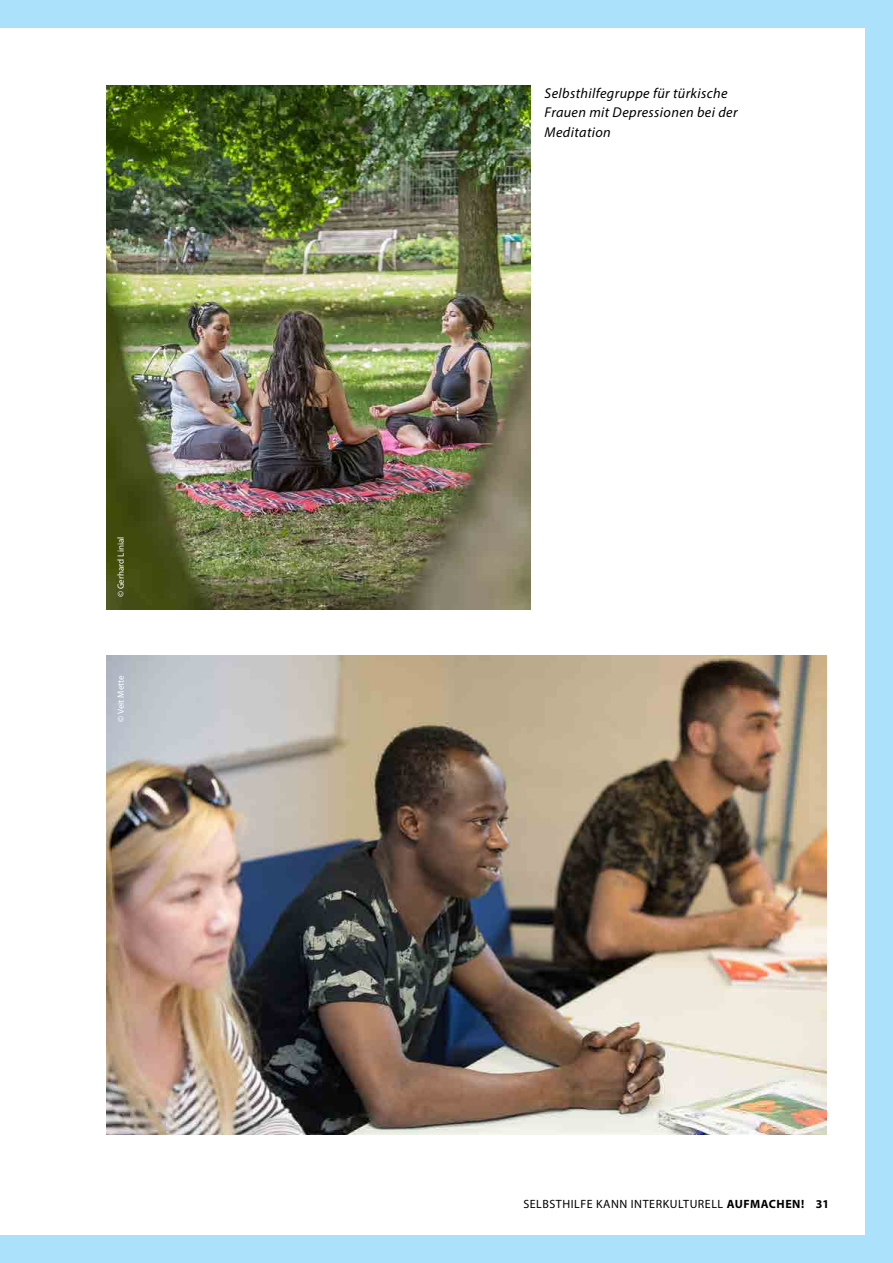
<style>
.page{position:relative;width:893px;height:1263px;background:#abe1fa}
.page>*{position:absolute;margin:0;border:0;box-sizing:border-box;transform-origin:0 0}
.t1{font:italic 14.25px/19.5px "Myriad Pro";letter-spacing:.025em;color:#000}
.t2{font:12px "Myriad Pro";letter-spacing:.045em;color:#000}
.t3{font:9px "Myriad Pro";letter-spacing:.005em;color:#fff}
.s1{font-weight:700}
</style>
<div class="page">
<div style="left:0;top:28px;width:865px;height:1207px;background:#fff"></div>
<img style="left:106px;top:85px;width:424px;height:524px">
<img style="left:106px;top:656px;width:720px;height:478px">
<p class="t3" style="left:115px;top:597px;width:62px;rotate:-90deg">© Gerhard Linial</p>
<p class="t3" style="left:115px;top:722px;width:48px;rotate:-90deg">© Veit Mette</p>
<p class="t1" style="left:545px;top:83px;width:194px">Selbsthilfegruppe für türkische<br>Frauen mit Depressionen bei der<br>Meditation</p>
<p class="t2" style="left:523px;top:1197px;width:307px">SELBSTHILFE KANN INTERKULTURELL <span class="s1">AUFMACHEN! 31</span></p>
</div>
